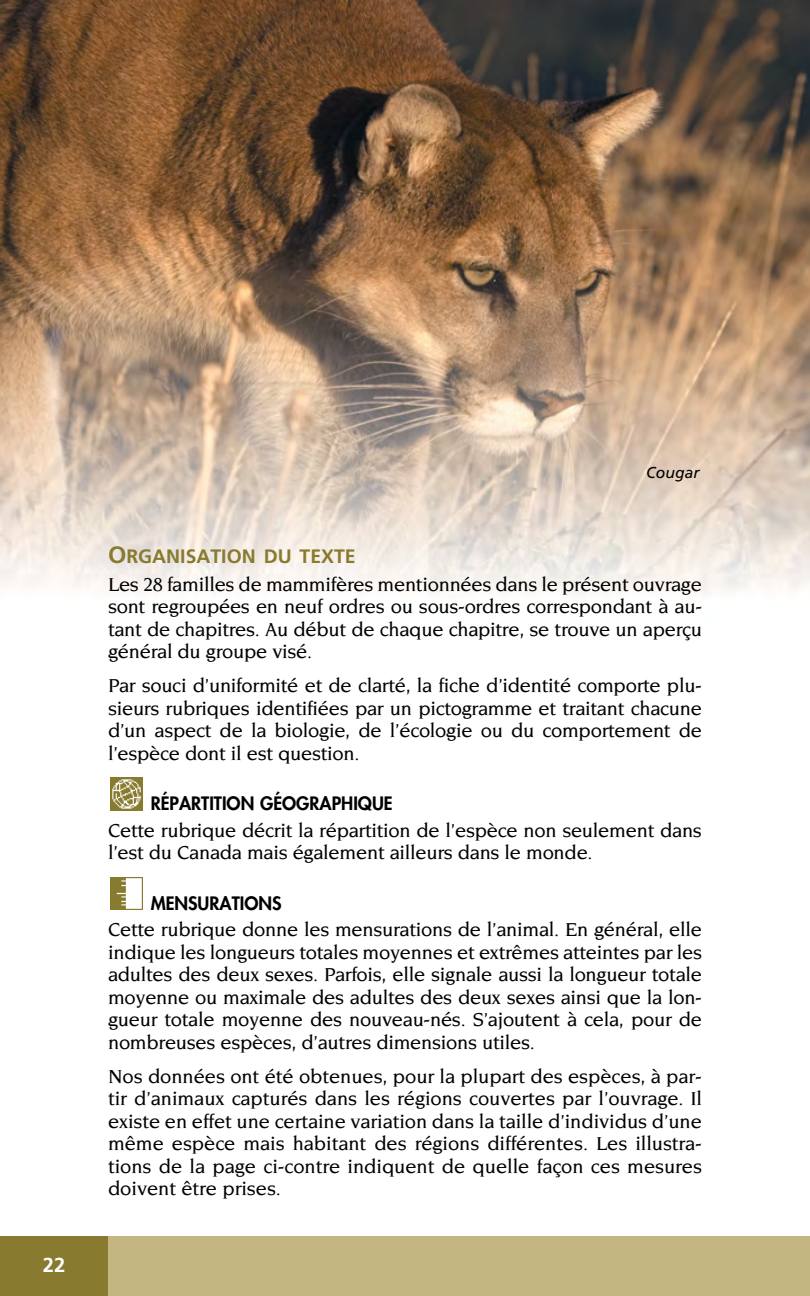
<style>
.page{position:relative;width:810px;height:1296px;background:#fff}
.page>*{position:absolute;margin:0;border:0;box-sizing:border-box;transform-origin:0 0}
.t1{font:500 20.25px/22.5px "Novarese";letter-spacing:-.015em;color:#000;text-align:justify}
.t2{font:700 20.25px "Frutiger";color:#fff}
.t3{font:700 19.35px "Frutiger";color:#887a2f}
.t4{font:800 18px "Futura";color:#000}
.t5{font:italic 15.75px "Frutiger";color:#000}
.s1{font-size:23.62px}
</style>
<div class="page">
<img style="left:0;top:0;width:810px;height:778px">
<img style="left:110px;top:778px;width:33px;height:32px">
<img style="left:110px;top:877px;width:33px;height:33px">
<div style="left:0;top:1236px;width:810px;height:60px;background:#c4b681"></div>
<div style="left:0;top:1236px;width:108px;height:60px;background:#887a2f"></div>
<p class="t2" style="left:43px;top:1253px;width:24px">22</p>
<p class="t5" style="left:646px;top:463px;width:55px">Cougar</p>
<p class="t3" style="left:108px;top:545px;width:249px"><span class="s1">O</span>RGANISATION DU TEXTE</p>
<p class="t1" style="left:108px;top:573px;width:596px">Les 28 familles de mammifères mentionnées dans le présent ouvrage sont regroupées en neuf ordres ou sous-ordres correspondant à au&shy;tant de chapitres. Au début de chaque chapitre, se trouve un aperçu général du groupe visé.</p>
<p class="t1" style="left:108px;top:674px;width:596px">Par souci d’uniformité et de clarté, la fiche d’identité comporte plu&shy;sieurs rubriques identifiées par un pictogramme et traitant chacune d’un aspect de la biologie, de l’écologie ou du comportement de l’espèce dont il est question.</p>
<p class="t4" style="left:151px;top:792px;width:244px">RÉPARTITION GÉOGRAPHIQUE</p>
<p class="t1" style="left:108px;top:819px;width:595px">Cette rubrique décrit la répartition de l’espèce non seulement dans l’est du Canada mais également ailleurs dans le monde.</p>
<p class="t4" style="left:151px;top:891px;width:132px">MENSURATIONS</p>
<p class="t1" style="left:108px;top:918px;width:596px">Cette rubrique donne les mensurations de l’animal. En général, elle indique les longueurs totales moyennes et extrêmes atteintes par les adultes des deux sexes. Parfois, elle signale aussi la longueur totale moyenne ou maximale des adultes des deux sexes ainsi que la lon&shy;gueur totale moyenne des nouveau-nés. S’ajoutent à cela, pour de nombreuses espèces, d’autres dimensions utiles.</p>
<p class="t1" style="left:108px;top:1065px;width:596px">Nos données ont été obtenues, pour la plupart des espèces, à par&shy;tir d’animaux capturés dans les régions couvertes par l’ouvrage. Il existe en effet une certaine variation dans la taille d’individus d’une même espèce mais habitant des régions différentes. Les illustra&shy;tions de la page ci-contre indiquent de quelle façon ces mesures doivent être prises.</p>
</div>
